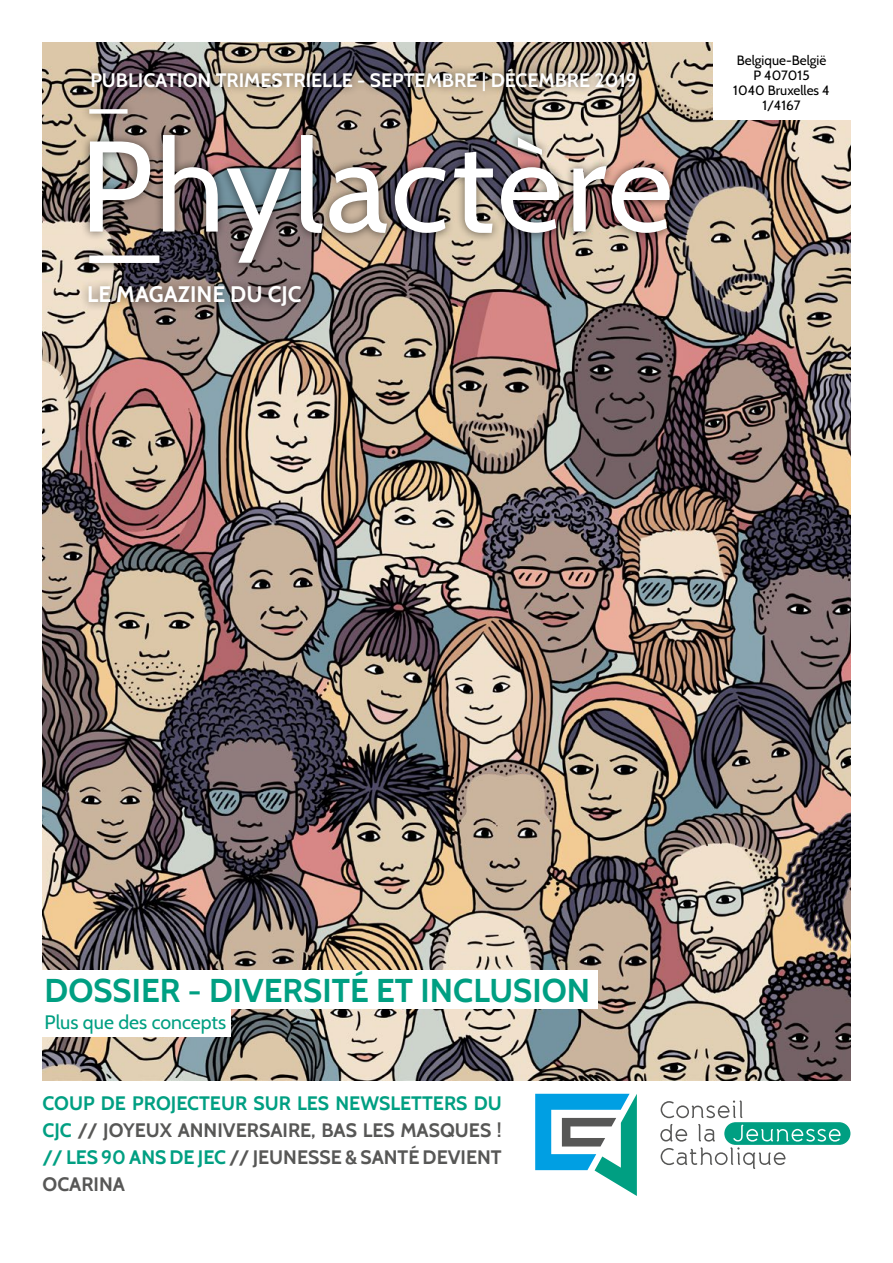
<style>
.page{position:relative;width:893px;height:1263px;background:#fff}
.page>*{position:absolute;margin:0;border:0;box-sizing:border-box;transform-origin:0 0}
.t1{font:128.7px "Cabin";letter-spacing:.02em;color:#fff}
.t2{font:700 33px "Cabin";color:#009f82}
.t3{font:700 22.5px "Cabin";color:#fff}
.t4{font:700 19.5px/27px "Cabin";color:#575756;text-align:justify}
.t5{font:700 19.5px "Cabin";color:#fff}
.t6{font:19.5px "Cabin";color:#009f82}
.t7{font:13.5px/15px "Cabin";color:#000;text-align:center}
.s1{color:#009f82}
</style>
<div class="page">
<img style="left:43px;top:43px;width:807px;height:1037px">
<div style="left:43px;top:971px;width:555px;height:38px;background:#fff"></div>
<div style="left:43px;top:1008px;width:188px;height:28px;background:#fff"></div>
<div style="left:724px;top:1122px;width:126px;height:23px;background:#009f82;border-radius:11px"></div>
<svg style="left:661px;top:1100px;width:81px;height:18px"></svg>
<svg style="left:660px;top:1124px;width:27px;height:17px"></svg>
<svg style="left:698px;top:1124px;width:17px;height:17px"></svg>
<svg style="left:733px;top:1125px;width:108px;height:16px"></svg>
<svg style="left:661px;top:1147px;width:124px;height:22px"></svg>
<svg style="left:535px;top:1094px;width:102px;height:102px"></svg>
<div style="left:80px;top:60px;width:599px;height:254px;background:#000;opacity:.55"></div>
<div style="left:89px;top:255px;width:70px;height:8px;background:#fff"></div>
<div style="left:89px;top:109px;width:39px;height:5px;background:#fff"></div>
<div style="left:713px;top:43px;width:137px;height:77px;background:#fff"></div>
<p class="t5" style="left:90px;top:69px;width:548px">PUBLICATION TRIMESTRIELLE - SEPTEMBRE | DÉCEMBRE 2019</p>
<h1 class="t1" style="left:80px;top:107px;width:595px">Phylactère</h1>
<p class="t3" style="left:87px;top:280px;width:216px">LE MAGAZINE DU CJC</p>
<p class="t7" style="left:733px;top:53px;width:98px">Belgique-België<br>P 407015<br>1040 Bruxelles 4<br>1/4167</p>
<h2 class="t2" style="left:45px;top:971px;width:547px">DOSSIER - DIVERSITÉ ET INCLUSION</h2>
<p class="t6" style="left:45px;top:1010px;width:183px">Plus que des concepts</p>
<p class="t4" style="left:43px;top:1090px;width:461px"><span class="s1">COUP DE PROJECTEUR SUR LES NEWSLETTERS DU CJC</span> // JOYEUX ANNIVERSAIRE, BAS LES MASQUES ! <span class="s1">// LES 90 ANS DE JEC</span> // JEUNESSE &amp; SANTÉ DEVIENT OCARINA</p>
</div>
